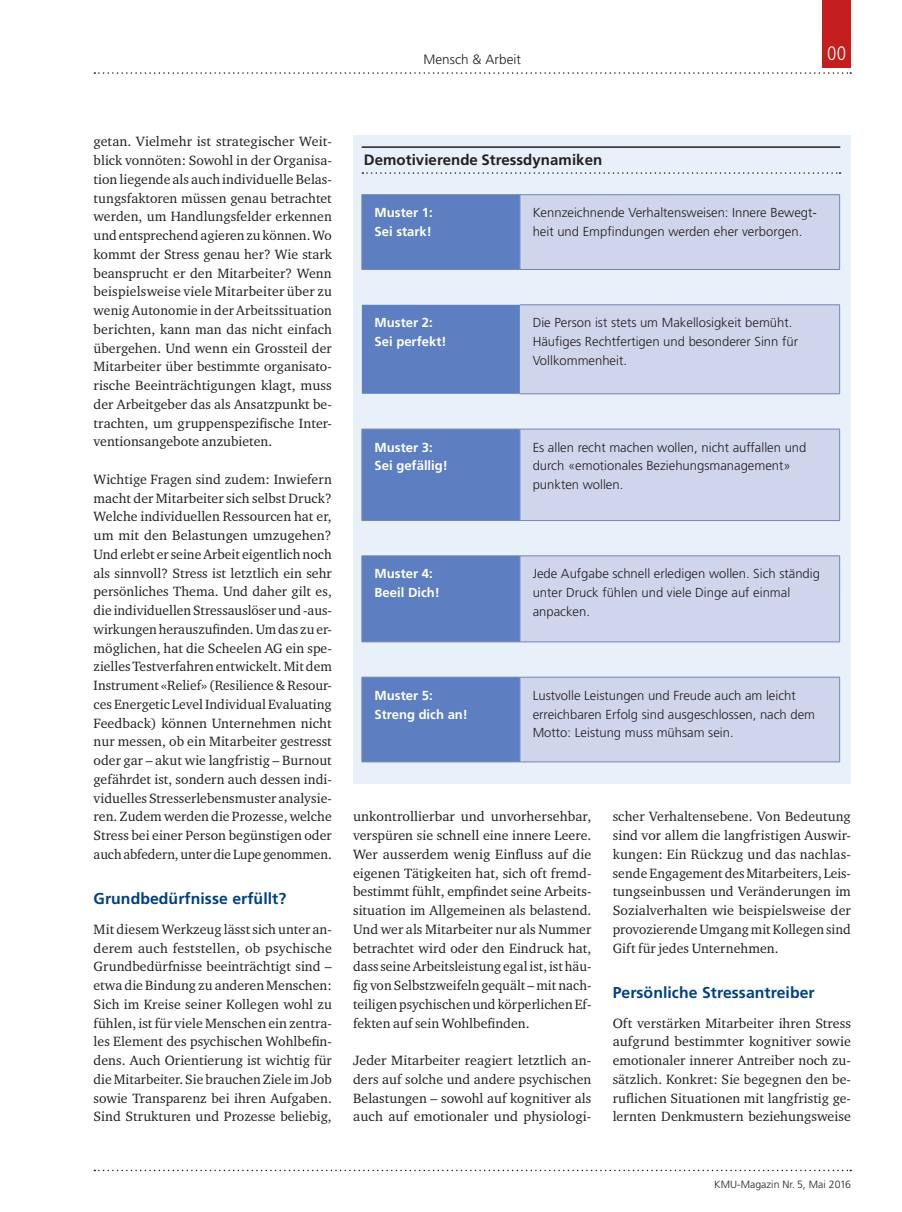
<style>
.page{position:relative;width:902px;height:1212px;background:#fff}
.page>*{position:absolute;margin:0;border:0;box-sizing:border-box;transform-origin:0 0}
.t1{font:300 condensed 19.5px "Frutiger LT Std";color:#fff}
.t2{font:700 15.75px "Frutiger LT Std";letter-spacing:.005em;color:#014081}
.t3{font:700 15px "Frutiger LT Std";letter-spacing:.005em;color:#231f20}
.t4{font:13.8px/18.8px "Charter ITC Std";letter-spacing:.005em;color:#231f20;text-align:justify}
.t5{font:300 13.5px "Frutiger LT Std";letter-spacing:.005em;color:#231f20}
.t6{font:300 13.05px/18.8px "Frutiger LT Std";color:#231f20}
.t7{font:700 13.05px/18.8px "Frutiger LT Std";color:#fff}
.t8{font:300 10.5px "Frutiger LT Std";letter-spacing:.005em;color:#231f20}
</style>
<div class="page">
<div style="left:822px;top:0;width:28px;height:68px;background:#c41e1f"></div>
<svg style="left:94px;top:1170px;width:757px;height:1px"></svg>
<svg style="left:94px;top:72px;width:757px;height:2px"></svg>
<div style="left:353px;top:136px;width:497px;height:648px;background:#e8f0f9"></div>
<hr style="left:361px;top:146px;width:479px;height:2px;background:#231f20">
<svg style="left:362px;top:172px;width:478px;height:2px"></svg>
<svg style="left:362px;top:195px;width:158px;height:567px;fill:#5d7ec0"></svg>
<svg style="left:520px;top:195px;width:319px;height:567px;fill:#cfd5eb"></svg>
<hr style="left:361px;top:194px;width:159px;height:1px;background:#7186b4">
<hr style="left:361px;top:195px;width:1px;height:74px;background:#7186b4">
<hr style="left:520px;top:194px;width:319px;height:1px;background:#7186b4">
<hr style="left:519px;top:195px;width:1px;height:74px;background:#7186b4">
<hr style="left:839px;top:195px;width:1px;height:74px;background:#7186b4">
<hr style="left:361px;top:269px;width:159px;height:1px;background:#7186b4">
<hr style="left:520px;top:269px;width:319px;height:1px;background:#7186b4">
<hr style="left:520px;top:304px;width:319px;height:1px;background:#7186b4">
<hr style="left:839px;top:305px;width:1px;height:89px;background:#7186b4">
<hr style="left:520px;top:393px;width:319px;height:1px;background:#7186b4">
<hr style="left:361px;top:429px;width:159px;height:1px;background:#7186b4">
<hr style="left:361px;top:429px;width:1px;height:91px;background:#7186b4">
<hr style="left:520px;top:429px;width:319px;height:1px;background:#7186b4">
<hr style="left:519px;top:429px;width:1px;height:91px;background:#7186b4">
<hr style="left:839px;top:429px;width:1px;height:91px;background:#7186b4">
<hr style="left:361px;top:520px;width:159px;height:1px;background:#7186b4">
<hr style="left:520px;top:520px;width:319px;height:1px;background:#7186b4">
<hr style="left:361px;top:556px;width:159px;height:1px;background:#7186b4">
<hr style="left:361px;top:556px;width:1px;height:86px;background:#7186b4">
<hr style="left:520px;top:556px;width:319px;height:1px;background:#7186b4">
<hr style="left:519px;top:556px;width:1px;height:86px;background:#7186b4">
<hr style="left:839px;top:556px;width:1px;height:86px;background:#7186b4">
<hr style="left:361px;top:642px;width:159px;height:1px;background:#7186b4">
<hr style="left:520px;top:642px;width:319px;height:1px;background:#7186b4">
<hr style="left:361px;top:677px;width:159px;height:1px;background:#7186b4">
<hr style="left:361px;top:677px;width:1px;height:85px;background:#7186b4">
<hr style="left:520px;top:677px;width:319px;height:1px;background:#7186b4">
<hr style="left:519px;top:677px;width:1px;height:85px;background:#7186b4">
<hr style="left:839px;top:677px;width:1px;height:85px;background:#7186b4">
<hr style="left:361px;top:762px;width:159px;height:1px;background:#7186b4">
<hr style="left:520px;top:762px;width:319px;height:1px;background:#7186b4">
<p class="t5" style="left:423px;top:51px;width:99px">Mensch &amp; Arbeit</p>
<h1 class="t1" style="left:827px;top:42px;width:21px">00</h1>
<p class="t4" style="left:94px;top:132px;width:240px">getan. Vielmehr ist strategischer Weit&shy;blick vonnöten: Sowohl in der Organisa&shy;tion liegende als auch individuelle Belas&shy;tungsfaktoren müssen genau betrachtet werden, um Handlungsfelder erkennen und entsprechend agieren zu können. Wo kommt der Stress genau her? Wie stark beansprucht er den Mitarbeiter? Wenn beispielsweise viele Mitarbeiter über zu wenig Autonomie in der Arbeitssituation berichten, kann man das nicht einfach übergehen. Und wenn ein Grossteil der Mitarbeiter über bestimmte organisato&shy;rische Beeinträchtigungen klagt, muss der Arbeitgeber das als Ansatzpunkt be&shy;trachten, um gruppenspezifische Inter&shy;ventionsangebote anzubieten.</p>
<p class="t4" style="left:94px;top:469px;width:240px">Wichtige Fragen sind zudem: Inwiefern macht der Mitarbeiter sich selbst Druck?<br>Welche individuellen Ressourcen hat er, um mit den Belastungen umzugehen?<br>Und erlebt er seine Arbeit eigentlich noch als sinnvoll? Stress ist letztlich ein sehr persönliches Thema. Und daher gilt es, die individuellen Stressauslöser und -aus&shy;wirkungen herauszufinden. Um das zu er&shy;möglichen, hat die Scheelen AG ein spe&shy;zielles Testverfahren entwickelt. Mit dem Instrument «Relief» (Resilience &amp; Resour&shy;ces Energetic Level Individual Evaluating Feedback) können Unternehmen nicht nur messen, ob ein Mitarbeiter gestresst oder gar – akut wie langfristig – Burnout gefährdet ist, sondern auch dessen indi&shy;viduelles Stresserlebensmuster analysie&shy;ren. Zudem werden die Prozesse, welche Stress bei einer Person begünstigen oder auch abfedern, unter die Lupe genommen.</p>
<p class="t2" style="left:94px;top:889px;width:194px">Grundbedürfnisse erfüllt?</p>
<p class="t4" style="left:94px;top:919px;width:240px">Mit diesem Werkzeug lässt sich unter an&shy;derem auch feststellen, ob psychische Grundbedürfnisse beeinträchtigt sind – etwa die Bindung zu anderen Menschen:<br>Sich im Kreise seiner Kollegen wohl zu fühlen, ist für viele Menschen ein zentra&shy;les Element des psychischen Wohlbefin&shy;dens. Auch Orientierung ist wichtig für die Mitarbeiter. Sie brauchen Ziele im Job sowie Transparenz bei ihren Aufgaben.<br>Sind Strukturen und Prozesse beliebig,</p>
<p class="t3" style="left:364px;top:151px;width:240px">Demotivierende Stressdynamiken</p>
<p class="t7" style="left:374px;top:203px;width:60px">Muster 1:<br>Sei stark!</p>
<p class="t6" style="left:532px;top:204px;width:286px">Kennzeichnende Verhaltensweisen: Innere Bewegt&shy;heit und Empfindungen werden eher verborgen.</p>
<p class="t7" style="left:374px;top:313px;width:73px">Muster 2:<br>Sei perfekt!</p>
<p class="t6" style="left:532px;top:314px;width:267px">Die Person ist stets um Makellosigkeit bemüht.<br>Häufiges Rechtfertigen und besonderer Sinn für<br>Vollkommenheit.</p>
<p class="t7" style="left:374px;top:438px;width:75px">Muster 3:<br>Sei gefällig!</p>
<p class="t6" style="left:532px;top:438px;width:275px">Es allen recht machen wollen, nicht auffallen und durch «emotionales Beziehungsmanagement» punkten wollen.</p>
<p class="t7" style="left:374px;top:564px;width:67px">Muster 4:<br>Beeil Dich!</p>
<p class="t6" style="left:532px;top:565px;width:289px">Jede Aufgabe schnell erledigen wollen. Sich ständig unter Druck fühlen und viele Dinge auf einmal anpacken.</p>
<p class="t7" style="left:374px;top:686px;width:95px">Muster 5:<br>Streng dich an!</p>
<p class="t6" style="left:532px;top:686px;width:284px">Lustvolle Leistungen und Freude auch am leicht erreichbaren Erfolg sind ausgeschlossen, nach dem<br>Motto: Leistung muss mühsam sein.</p>
<p class="t4" style="left:353px;top:807px;width:240px">unkontrollierbar und unvorhersehbar, verspüren sie schnell eine innere Leere.<br>Wer ausserdem wenig Einfluss auf die eigenen Tätigkeiten hat, sich oft fremd&shy;bestimmt fühlt, empfindet seine Arbeits&shy;situation im Allgemeinen als belastend.<br>Und wer als Mitarbeiter nur als Nummer betrachtet wird oder den Eindruck hat, dass seine Arbeitsleistung egal ist, ist häu&shy;fig von Selbstzweifeln gequält – mit nach&shy;teiligen psychischen und körperlichen Ef&shy;fekten auf sein Wohlbefinden.</p>
<p class="t4" style="left:353px;top:1051px;width:240px">Jeder Mitarbeiter reagiert letztlich an&shy;ders auf solche und andere psychischen Belastungen – sowohl auf kognitiver als auch auf emotionaler und physiologi-</p>
<p class="t4" style="left:612px;top:807px;width:240px">scher Verhaltensebene. Von Bedeutung sind vor allem die langfristigen Auswir&shy;kungen: Ein Rückzug und das nachlas&shy;sende Engagement des Mitarbeiters, Leis&shy;tungseinbussen und Veränderungen im Sozialverhalten wie beispielsweise der provozierende Umgang mit Kollegen sind Gift für jedes Unternehmen.</p>
<p class="t2" style="left:612px;top:983px;width:203px">Persönliche Stressantreiber</p>
<p class="t4" style="left:612px;top:1013px;width:240px">Oft verstärken Mitarbeiter ihren Stress aufgrund bestimmter kognitiver sowie emotionaler innerer Antreiber noch zu&shy;sätzlich. Konkret: Sie begegnen den be&shy;ruflichen Situationen mit langfristig ge&shy;lernten Denkmustern beziehungsweise</p>
<p class="t8" style="left:714px;top:1178px;width:138px">KMU-Magazin Nr. 5, Mai 2016</p>
</div>
